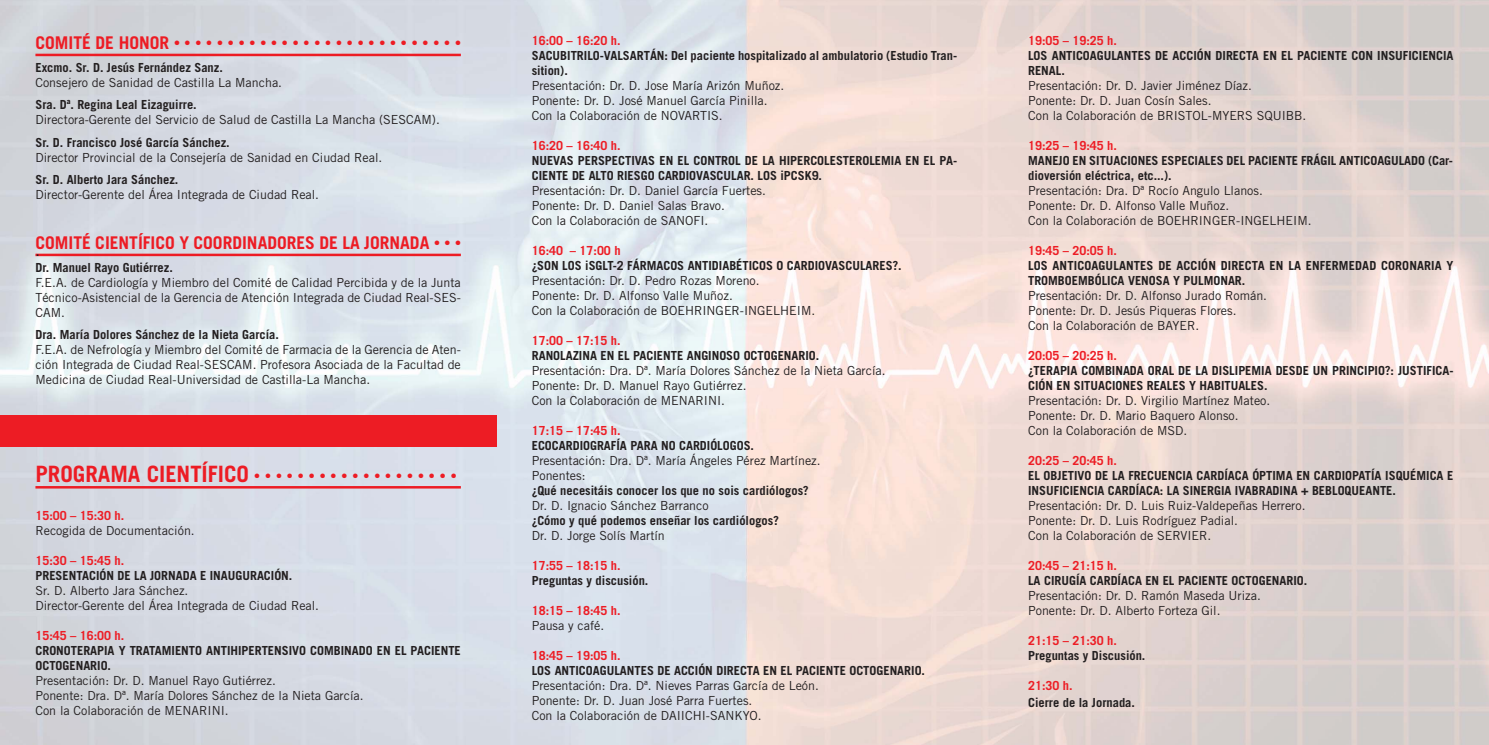
<style>
.page{position:relative;width:1489px;height:745px;background:#fff}
.page>*{position:absolute;margin:0;border:0;box-sizing:border-box;transform-origin:0 0}
.t1{font:17.5px "Formata";color:#ed1c24}
.t2{font:700 17.5px "Trade Gothic";color:#ed1c24}
.t3{font:15px "Trade Gothic";color:#231f20}
.t4{font:12.5px/15px "Trade Gothic";color:#231f20}
.t5{font:700 12.5px/15px "Trade Gothic";color:#231f20}
.t6{font:700 12.5px "Trade Gothic";color:#ed1c24}
.s1{font-family:"Trade Gothic";font-weight:700}
.s2{font-family:"Formata";font-weight:400}
.s3{font-family:"Trade Gothic";font-weight:700;font-size:22.5px}
</style>
<div class="page">
<img style="left:0;top:0;width:1488px;height:744px">
<hr style="left:35px;top:54px;width:426px;height:2px;background:#ed1c24">
<hr style="left:35px;top:253px;width:426px;height:3px;background:#ed1c24">
<hr style="left:35px;top:485px;width:426px;height:3px;background:#ed1c24">
<div style="left:0;top:415px;width:496px;height:31px;background:#ed1c24"></div>
<h1 class="t1" style="left:35px;top:35px;width:427px"><span class="s1">COMITÉ DE HONOR</span> • • • • • • • • • • • • • • • • • • • • • • • • • • •</h1>
<p class="t5" style="left:35px;top:61px;width:189px">Excmo. Sr. D. Jesús Fernández Sanz.</p>
<p class="t4" style="left:35px;top:76px;width:248px">Consejero de Sanidad de Castilla La Mancha.</p>
<p class="t5" style="left:35px;top:98px;width:163px">Sra. Dª. Regina Leal Eizaguirre.</p>
<p class="t4" style="left:35px;top:113px;width:406px">Directora-Gerente del Servicio de Salud de Castilla La Mancha (SESCAM).</p>
<p class="t5" style="left:35px;top:136px;width:196px">Sr. D. Francisco José García Sánchez.</p>
<p class="t4" style="left:35px;top:151px;width:348px">Director Provincial de la Consejería de Sanidad en Ciudad Real.</p>
<p class="t5" style="left:35px;top:173px;width:144px">Sr. D. Alberto Jara Sánchez.</p>
<p class="t4" style="left:35px;top:188px;width:285px">Director-Gerente del Área Integrada de Ciudad Real.</p>
<h1 class="t2" style="left:35px;top:236px;width:427px">COMITÉ CIENTÍFICO Y COORDINADORES DE LA JORNADA <span class="s2">• • •</span></h1>
<p class="t3" style="left:35px;top:245px;width:6px">.</p>
<p class="t5" style="left:35px;top:261px;width:139px">Dr. Manuel Rayo Gutiérrez.</p>
<p class="t4" style="left:35px;top:276px;width:427px;text-align:justify">F.E.A. de Cardiología y Miembro del Comité de Calidad Percibida y de la Junta Técnico-Asistencial de la Gerencia de Atención Integrada de Ciudad Real-SES-CAM.</p>
<p class="t5" style="left:35px;top:328px;width:245px">Dra. María Dolores Sánchez de la Nieta García.</p>
<p class="t4" style="left:35px;top:343px;width:427px;text-align:justify">F.E.A. de Nefrología y Miembro del Comité de Farmacia de la Gerencia de Aten&shy;ción Integrada de Ciudad Real-SESCAM. Profesora Asociada de la Facultad de Medicina de Ciudad Real-Universidad de Castilla-La Mancha.</p>
<h1 class="t1" style="left:35px;top:467px;width:422px"><span class="s3">PROGRAMA CIENTÍFICO</span> • • • • • • • • • • • • • • • • • • •</h1>
<p class="t6" style="left:35px;top:510px;width:90px">15:00 – 15:30 h.</p>
<p class="t4" style="left:35px;top:523px;width:161px">Recogida de Documentación.</p>
<p class="t6" style="left:35px;top:555px;width:90px">15:30 – 15:45 h.</p>
<p class="t5" style="left:35px;top:568px;width:258px">PRESENTACIÓN DE LA JORNADA E INAUGURACIÓN.</p>
<p class="t4" style="left:35px;top:583px;width:285px">Sr. D. Alberto Jara Sánchez.<br>Director-Gerente del Área Integrada de Ciudad Real.</p>
<p class="t6" style="left:35px;top:630px;width:90px">15:45 – 16:00 h.</p>
<p class="t5" style="left:35px;top:643px;width:427px">CRONOTERAPIA Y TRATAMIENTO ANTIHIPERTENSIVO COMBINADO EN EL PACIENTE<br>OCTOGENARIO.</p>
<p class="t4" style="left:35px;top:673px;width:329px">Presentación: Dr. D. Manuel Rayo Gutiérrez.<br>Ponente: Dra. Dª. María Dolores Sánchez de la Nieta García.<br>Con la Colaboración de MENARINI.</p>
<p class="t6" style="left:531px;top:35px;width:90px">16:00 – 16:20 h.</p>
<p class="t5" style="left:531px;top:49px;width:427px">SACUBITRILO-VALSARTÁN: Del paciente hospitalizado al ambulatorio (Estudio Tran&shy;sition).</p>
<p class="t4" style="left:531px;top:79px;width:254px">Presentación: Dr. D. Jose María Arizón Muñoz.<br>Ponente: Dr. D. José Manuel García Pinilla.<br>Con la Colaboración de NOVARTIS.</p>
<p class="t6" style="left:531px;top:140px;width:90px">16:20 – 16:40 h.</p>
<p class="t5" style="left:531px;top:154px;width:427px">NUEVAS PERSPECTIVAS EN EL CONTROL DE LA HIPERCOLESTEROLEMIA EN EL PA-<br>CIENTE DE ALTO RIESGO CARDIOVASCULAR. LOS iPCSK9.</p>
<p class="t4" style="left:531px;top:184px;width:236px">Presentación: Dr. D. Daniel García Fuertes.<br>Ponente: Dr. D. Daniel Salas Bravo.<br>Con la Colaboración de SANOFI.</p>
<p class="t6" style="left:531px;top:245px;width:90px">16:40 – 17:00 h</p>
<p class="t5" style="left:531px;top:259px;width:371px">¿SON LOS iSGLT-2 FÁRMACOS ANTIDIABÉTICOS O CARDIOVASCULARES?.</p>
<p class="t4" style="left:531px;top:274px;width:285px">Presentación: Dr. D. Pedro Rozas Moreno.<br>Ponente: Dr. D. Alfonso Valle Muñoz.<br>Con la Colaboración de BOEHRINGER-INGELHEIM.</p>
<p class="t6" style="left:531px;top:335px;width:90px">17:00 – 17:15 h.</p>
<p class="t5" style="left:531px;top:349px;width:289px">RANOLAZINA EN EL PACIENTE ANGINOSO OCTOGENARIO.</p>
<p class="t4" style="left:531px;top:364px;width:355px">Presentación: Dra. Dª. María Dolores Sánchez de la Nieta García.<br>Ponente: Dr. D. Manuel Rayo Gutiérrez.<br>Con la Colaboración de MENARINI.</p>
<p class="t6" style="left:531px;top:425px;width:90px">17:15 – 17:45 h.</p>
<p class="t5" style="left:531px;top:439px;width:224px">ECOCARDIOGRAFÍA PARA NO CARDIÓLOGOS.</p>
<p class="t4" style="left:531px;top:454px;width:290px">Presentación: Dra. Dª. María Ángeles Pérez Martínez.<br>Ponentes:</p>
<p class="t5" style="left:531px;top:484px;width:278px">¿Qué necesitáis conocer los que no sois cardiólogos?</p>
<p class="t4" style="left:531px;top:499px;width:178px">Dr. D. Ignacio Sánchez Barranco</p>
<p class="t5" style="left:531px;top:514px;width:249px">¿Cómo y qué podemos enseñar los cardiólogos?</p>
<p class="t4" style="left:531px;top:529px;width:135px">Dr. D. Jorge Solís Martín</p>
<p class="t6" style="left:531px;top:560px;width:90px">17:55 – 18:15 h.</p>
<p class="t5" style="left:531px;top:574px;width:118px">Preguntas y discusión.</p>
<p class="t6" style="left:531px;top:605px;width:90px">18:15 – 18:45 h.</p>
<p class="t4" style="left:531px;top:619px;width:74px">Pausa y café.</p>
<p class="t6" style="left:531px;top:650px;width:90px">18:45 – 19:05 h.</p>
<p class="t5" style="left:531px;top:664px;width:395px">LOS ANTICOAGULANTES DE ACCIÓN DIRECTA EN EL PACIENTE OCTOGENARIO.</p>
<p class="t4" style="left:531px;top:679px;width:288px">Presentación: Dra. Dª. Nieves Parras García de León.<br>Ponente: Dr. D. Juan José Parra Fuertes.<br>Con la Colaboración de DAIICHI-SANKYO.</p>
<p class="t6" style="left:1028px;top:35px;width:90px">19:05 – 19:25 h.</p>
<p class="t5" style="left:1028px;top:49px;width:427px">LOS ANTICOAGULANTES DE ACCIÓN DIRECTA EN EL PACIENTE CON INSUFICIENCIA<br>RENAL.</p>
<p class="t4" style="left:1028px;top:79px;width:280px">Presentación: Dr. D. Javier Jiménez Díaz.<br>Ponente: Dr. D. Juan Cosín Sales.<br>Con la Colaboración de BRISTOL-MYERS SQUIBB.</p>
<p class="t6" style="left:1028px;top:140px;width:90px">19:25 – 19:45 h.</p>
<p class="t5" style="left:1028px;top:154px;width:426px">MANEJO EN SITUACIONES ESPECIALES DEL PACIENTE FRÁGIL ANTICOAGULADO (Car&shy;dioversión eléctrica, etc...).</p>
<p class="t4" style="left:1028px;top:184px;width:285px">Presentación: Dra. Dª Rocío Angulo Llanos.<br>Ponente: Dr. D. Alfonso Valle Muñoz.<br>Con la Colaboración de BOEHRINGER-INGELHEIM.</p>
<p class="t6" style="left:1028px;top:245px;width:90px">19:45 – 20:05 h.</p>
<p class="t5" style="left:1028px;top:259px;width:427px">LOS ANTICOAGULANTES DE ACCIÓN DIRECTA EN LA ENFERMEDAD CORONARIA Y<br>TROMBOEMBÓLICA VENOSA Y PULMONAR.</p>
<p class="t4" style="left:1028px;top:289px;width:240px">Presentación: Dr. D. Alfonso Jurado Román.<br>Ponente: Dr. D. Jesús Piqueras Flores.<br>Con la Colaboración de BAYER.</p>
<p class="t6" style="left:1028px;top:350px;width:90px">20:05 – 20:25 h.</p>
<p class="t5" style="left:1028px;top:364px;width:427px">¿TERAPIA COMBINADA ORAL DE LA DISLIPEMIA DESDE UN PRINCIPIO?: JUSTIFICA-<br>CIÓN EN SITUACIONES REALES Y HABITUALES.</p>
<p class="t4" style="left:1028px;top:394px;width:244px">Presentación: Dr. D. Virgilio Martínez Mateo.<br>Ponente: Dr. D. Mario Baquero Alonso.<br>Con la Colaboración de MSD.</p>
<p class="t6" style="left:1028px;top:455px;width:90px">20:25 – 20:45 h.</p>
<p class="t5" style="left:1028px;top:469px;width:427px">EL OBJETIVO DE LA FRECUENCIA CARDÍACA ÓPTIMA EN CARDIOPATÍA ISQUÉMICA E<br>INSUFICIENCIA CARDÍACA: LA SINERGIA IVABRADINA + BEBLOQUEANTE.</p>
<p class="t4" style="left:1028px;top:499px;width:279px">Presentación: Dr. D. Luis Ruiz-Valdepeñas Herrero.<br>Ponente: Dr. D. Luis Rodríguez Padial.<br>Con la Colaboración de SERVIER.</p>
<p class="t6" style="left:1028px;top:560px;width:90px">20:45 – 21:15 h.</p>
<p class="t5" style="left:1028px;top:574px;width:281px">LA CIRUGÍA CARDÍACA EN EL PACIENTE OCTOGENARIO.</p>
<p class="t4" style="left:1028px;top:589px;width:234px">Presentación: Dr. D. Ramón Maseda Uriza.<br>Ponente: Dr. D. Alberto Forteza Gil.</p>
<p class="t6" style="left:1028px;top:635px;width:90px">21:15 – 21:30 h.</p>
<p class="t5" style="left:1028px;top:649px;width:119px">Preguntas y Discusión.</p>
<p class="t6" style="left:1028px;top:680px;width:46px">21:30 h.</p>
<p class="t5" style="left:1028px;top:695px;width:108px">Cierre de la Jornada.</p>
</div>
